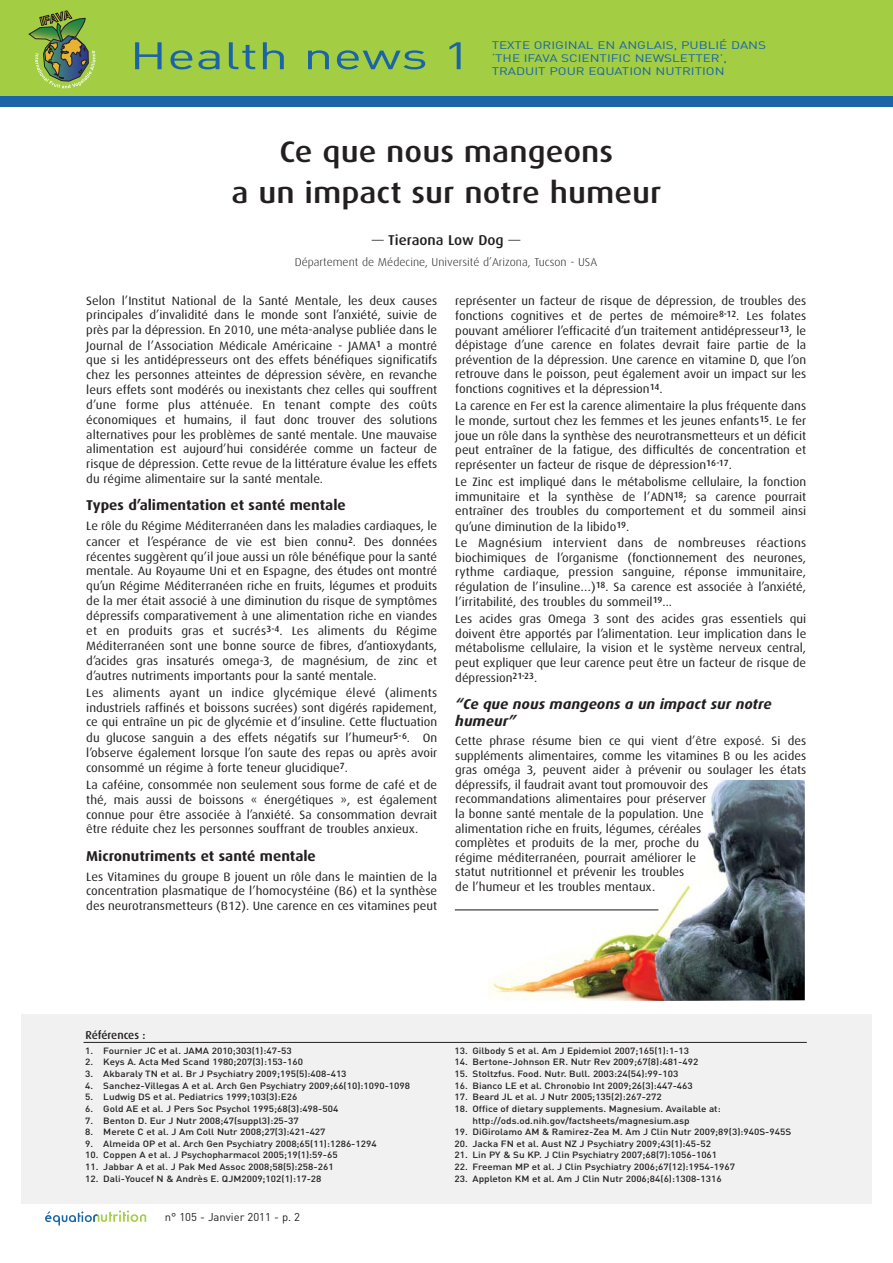
<style>
.page{position:relative;width:893px;height:1263px;background:#fff}
.page>*{position:absolute;margin:0;border:0;box-sizing:border-box;transform-origin:0 0}
.t1{font:37.8px "DIN";color:#1a64a7;scale:1.43 1}
.t2{font:500 29.7px/40.5px "Dax";color:#231f20;text-align:center;scale:1.11 1}
.t3{font:700 14.25px "Dax";color:#231f20;scale:1.05 1}
.t4{font:italic 700 14.25px/17.1px "Dax";color:#231f20;scale:1.05 1}
.t5{font:500 14.25px "Dax";color:#231f20;scale:1.05 1}
.t6{font:12.15px/14.9px "Dax";color:#231f20;text-align:justify;scale:1.05 1}
.t7{font:300 11.4px "Dax";color:#231f20;scale:1.05 1}
.t8{font:500 11.4px "Dax";letter-spacing:-.005em;color:#231f20}
.t9{font:11.25px "DIN";color:#231f20}
.t10{font:10.8px/12.9px "DIN";color:#1a64a7;scale:1.25 1}
.t11{font:500 9px/11.7px "DIN";color:#231f20;scale:1.1 1}
.s1{font-weight:400}
</style>
<div class="page">
<div style="left:0;top:0;width:892px;height:96px;background:#a3cd42"></div>
<div style="left:0;top:96px;width:892px;height:10px;background:#1a64a7"></div>
<svg style="left:45px;top:1210px;width:101px;height:16px"></svg>
<div style="left:21px;top:1014px;width:850px;height:190px;background:#f1f1f2"></div>
<hr style="left:84px;top:1042px;width:723px;height:1px;background:#231f20">
<svg style="left:28px;top:10px;width:67px;height:78px"></svg>
<img style="left:489px;top:780px;width:316px;height:220px">
<hr style="left:455px;top:909px;width:203px;height:1px;background:#231f20">
<h1 class="t1" style="left:130px;top:42px;width:240px">Health news 1</h1>
<p class="t10" style="left:492px;top:40px;width:221px">TEXTE ORIGINAL EN ANGLAIS, PUBLIÉ DANS ‘THE IFAVA SCIENTIFIC NEWSLETTER’,<br>TRADUIT POUR EQUATION NUTRITION</p>
<h2 class="t2" style="left:231px;top:134px;width:389px">Ce que nous mangeons<br>a un impact sur notre humeur</h2>
<p class="t5" style="left:372px;top:234px;width:143px"><span class="s1">—</span> Tieraona Low Dog <span class="s1">—</span></p>
<p class="t7" style="left:295px;top:257px;width:290px">Département de Médecine, Université d’Arizona, Tucson - USA</p>
<p class="t6" style="left:86px;top:294px;width:336px">Selon l’Institut National de la Santé Mentale, les deux causes principales d’invalidité dans le monde sont l’anxiété, suivie de près par la dépression. En 2010, une méta-analyse publiée dans le Journal de l’Association Médicale Américaine - JAMA<sup>1</sup> a montré que si les antidépresseurs ont des effets bénéfiques significatifs chez les personnes atteintes de dépression sévère, en revanche leurs effets sont modérés ou inexistants chez celles qui souffrent d’une forme plus atténuée. En tenant compte des coûts économiques et humains, il faut donc trouver des solutions alternatives pour les problèmes de santé mentale. Une mauvaise alimentation est aujourd’hui considérée comme un facteur de risque de dépression. Cette revue de la littérature évalue les effets du régime alimentaire sur la santé mentale.</p>
<p class="t3" style="left:86px;top:498px;width:249px">Types d’alimentation et santé mentale</p>
<p class="t6" style="left:86px;top:519px;width:336px">Le rôle du Régime Méditerranéen dans les maladies cardiaques, le cancer et l’espérance de vie est bien connu<sup>2</sup>. Des données récentes suggèrent qu’il joue aussi un rôle bénéfique pour la santé mentale. Au Royaume Uni et en Espagne, des études ont montré qu’un Régime Méditerranéen riche en fruits, légumes et produits de la mer était associé à une diminution du risque de symptômes dépressifs comparativement à une alimentation riche en viandes et en produits gras et sucrés<sup>3-4</sup>. Les aliments du Régime Méditerranéen sont une bonne source de fibres, d’antioxydants, d’acides gras insaturés omega-3, de magnésium, de zinc et d’autres nutriments importants pour la santé mentale.</p>
<p class="t6" style="left:86px;top:686px;width:336px">Les aliments ayant un indice glycémique élevé (aliments industriels raffinés et boissons sucrées) sont digérés rapidement, ce qui entraîne un pic de glycémie et d’insuline. Cette fluctuation du glucose sanguin a des effets négatifs sur l’humeur<sup>5-6</sup>. On l’observe également lorsque l’on saute des repas ou après avoir consommé un régime à forte teneur glucidique<sup>7</sup>.</p>
<p class="t6" style="left:86px;top:778px;width:336px">La caféine, consommée non seulement sous forme de café et de thé, mais aussi de boissons « énergétiques », est également connue pour être associée à l’anxiété. Sa consommation devrait être réduite chez les personnes souffrant de troubles anxieux.</p>
<p class="t3" style="left:86px;top:849px;width:220px">Micronutriments et santé mentale</p>
<p class="t6" style="left:86px;top:870px;width:336px">Les Vitamines du groupe B jouent un rôle dans le maintien de la concentration plasmatique de l’homocystéine (B6) et la synthèse des neurotransmetteurs (B12). Une carence en ces vitamines peut</p>
<p class="t6" style="left:455px;top:294px;width:336px">représenter un facteur de risque de dépression, de troubles des fonctions cognitives et de pertes de mémoire<sup>8-12</sup>. Les folates pouvant améliorer l’efficacité d’un traitement antidépresseur<sup>13</sup>, le dépistage d’une carence en folates devrait faire partie de la prévention de la dépression. Une carence en vitamine D, que l’on retrouve dans le poisson, peut également avoir un impact sur les fonctions cognitives et la dépression<sup>14</sup>.</p>
<p class="t6" style="left:455px;top:399px;width:336px">La carence en Fer est la carence alimentaire la plus fréquente dans le monde, surtout chez les femmes et les jeunes enfants<sup>15</sup>. Le fer joue un rôle dans la synthèse des neurotransmetteurs et un déficit peut entraîner de la fatigue, des difficultés de concentration et représenter un facteur de risque de dépression<sup>16-17</sup>.</p>
<p class="t6" style="left:455px;top:475px;width:336px">Le Zinc est impliqué dans le métabolisme cellulaire, la fonction immunitaire et la synthèse de l’ADN<sup>18</sup>; sa carence pourrait entraîner des troubles du comportement et du sommeil ainsi qu’une diminution de la libido<sup>19</sup>.</p>
<p class="t6" style="left:455px;top:536px;width:336px">Le Magnésium intervient dans de nombreuses réactions biochimiques de l’organisme (fonctionnement des neurones, rythme cardiaque, pression sanguine, réponse immunitaire, régulation de l’insuline…)<sup>18</sup>. Sa carence est associée à l’anxiété, l’irritabilité, des troubles du sommeil<sup>19</sup>...</p>
<p class="t6" style="left:455px;top:612px;width:336px">Les acides gras Omega 3 sont des acides gras essentiels qui doivent être apportés par l’alimentation. Leur implication dans le métabolisme cellulaire, la vision et le système nerveux central, peut expliquer que leur carence peut être un facteur de risque de dépression<sup>21-23</sup>.</p>
<p class="t4" style="left:455px;top:697px;width:303px">“Ce que nous mangeons a un impact sur notre humeur”</p>
<p class="t6" style="left:455px;top:735px;width:336px;text-align:left">Cette phrase résume bien ce qui vient d’être exposé. Si des suppléments alimentaires, comme les vitamines B ou les acides gras oméga 3, peuvent aider à prévenir ou soulager les états dépressifs, il faudrait avant tout promouvoir des recommandations alimentaires pour préserver<br>la bonne santé mentale de la population. Une<br>alimentation riche en fruits, légumes, céréales<br>complètes et produits de la mer, proche du<br>régime méditerranéen, pourrait améliorer le<br>statut nutritionnel et prévenir les troubles<br>de l’humeur et les troubles mentaux.</p>
<p class="t8" style="left:85px;top:1031px;width:62px">Références :</p>
<p class="t11" style="left:85px;top:1045px;width:189px">1. Fournier JC et al. JAMA 2010;303(1):47-53</p>
<p class="t11" style="left:85px;top:1057px;width:199px">2. Keys A. Acta Med Scand 1980;207(3):153-160</p>
<p class="t11" style="left:85px;top:1069px;width:239px">3. Akbaraly TN et al. Br J Psychiatry 2009;195(5):408-413</p>
<p class="t11" style="left:85px;top:1080px;width:297px">4. Sanchez-Villegas A et al. Arch Gen Psychiatry 2009;66(10):1090-1098</p>
<p class="t11" style="left:85px;top:1092px;width:194px">5. Ludwig DS et al. Pediatrics 1999;103(3):E26</p>
<p class="t11" style="left:85px;top:1104px;width:231px">6. Gold AE et al. J Pers Soc Psychol 1995;68(3):498-504</p>
<p class="t11" style="left:85px;top:1115px;width:195px">7. Benton D. Eur J Nutr 2008;47(suppl3):25-37</p>
<p class="t11" style="left:85px;top:1127px;width:220px">8. Merete C et al. J Am Coll Nutr 2008;27(3):421-427</p>
<p class="t11" style="left:85px;top:1139px;width:266px">9. Almeida OP et al. Arch Gen Psychiatry 2008;65(11):1286-1294</p>
<p class="t11" style="left:85px;top:1150px;width:231px">10. Coppen A et al. J Psychopharmacol 2005;19(1):59-65</p>
<p class="t11" style="left:85px;top:1162px;width:227px">11. Jabbar A et al. J Pak Med Assoc 2008;58(5):258-261</p>
<p class="t11" style="left:85px;top:1174px;width:216px">12. Dali-Youcef N &amp; Andrès E. QJM2009;102(1):17-28</p>
<p class="t9" style="left:165px;top:1213px;width:137px">n° 105 - Janvier 2011 - p. 2</p>
<p class="t11" style="left:454px;top:1045px;width:215px">13. Gilbody S et al. Am J Epidemiol 2007;165(1):1-13</p>
<p class="t11" style="left:454px;top:1057px;width:223px">14. Bertone-Johnson ER. Nutr Rev 2009;67(8):481-492</p>
<p class="t11" style="left:454px;top:1069px;width:205px">15. Stoltzfus. Food. Nutr. Bull. 2003:24(54):99-103</p>
<p class="t11" style="left:454px;top:1080px;width:218px">16. Bianco LE et al. Chronobio Int 2009;26(3):447-463</p>
<p class="t11" style="left:454px;top:1092px;width:190px">17. Beard JL et al. J Nutr 2005;135(2):267-272</p>
<p class="t11" style="left:472px;top:1104px;width:227px;text-indent:-18px">18. Office of dietary supplements. Magnesium. Available at: http://ods.od.nih.gov/factsheets/magnesium.asp</p>
<p class="t11" style="left:454px;top:1127px;width:308px">19. DiGirolamo AM &amp; Ramirez-Zea M. Am J Clin Nutr 2009;89(3):940S-945S</p>
<p class="t11" style="left:454px;top:1139px;width:235px">20. Jacka FN et al. Aust NZ J Psychiatry 2009;43(1):45-52</p>
<p class="t11" style="left:454px;top:1150px;width:240px">21. Lin PY &amp; Su KP. J Clin Psychiatry 2007;68(7):1056-1061</p>
<p class="t11" style="left:454px;top:1162px;width:257px">22. Freeman MP et al. J Clin Psychiatry 2006;67(12):1954-1967</p>
<p class="t11" style="left:454px;top:1174px;width:244px">23. Appleton KM et al. Am J Clin Nutr 2006;84(6):1308-1316</p>
</div>
